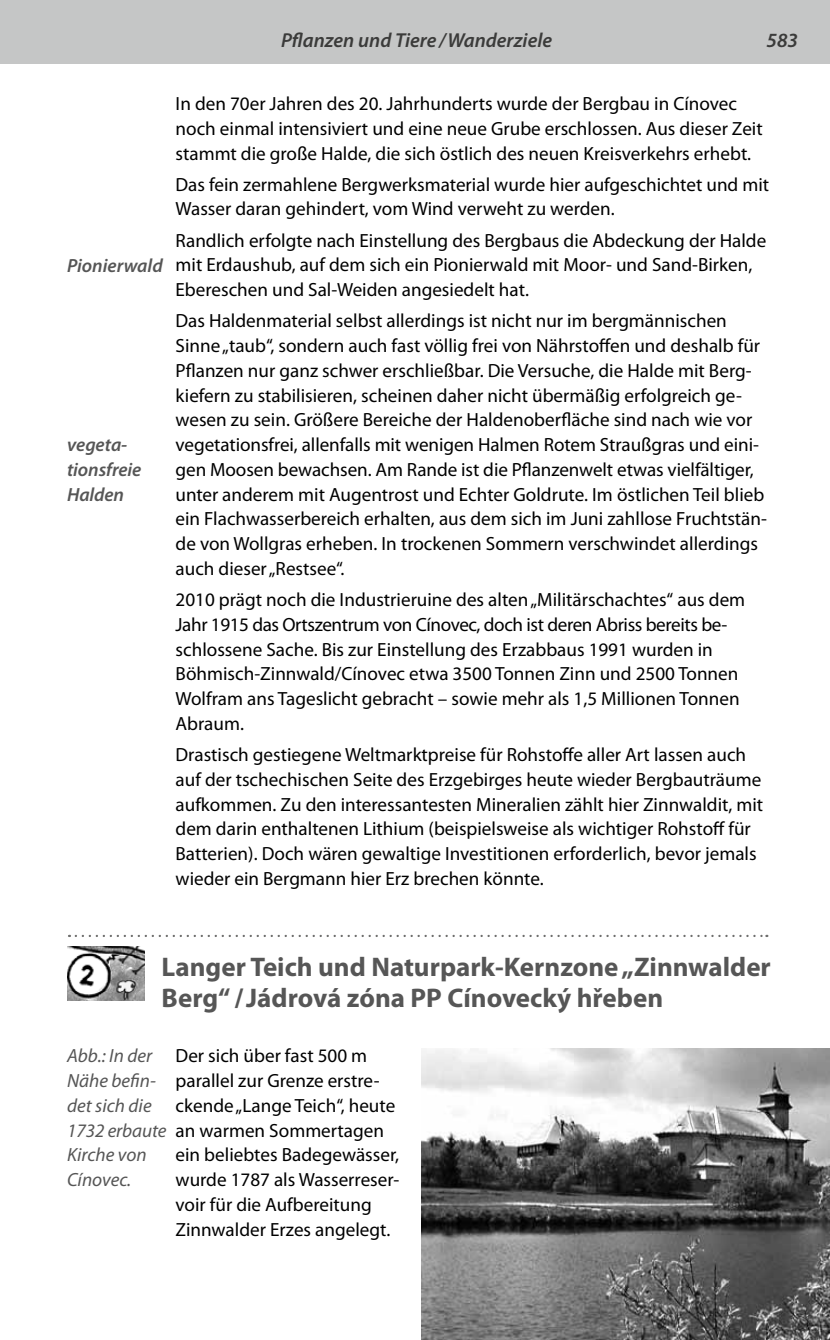
<style>
.page{position:relative;width:830px;height:1340px;background:#fff}
.page>*{position:absolute;margin:0;border:0;box-sizing:border-box;transform-origin:0 0}
.t1{font:700 27px/31.1px "Myriad Pro";color:#565656}
.t2{font:italic 600 20.25px "Myriad Pro";color:#3b3b3a}
.t3{font:19.12px/24.8px "Myriad Pro";color:#000}
.t4{font:italic 19.12px/24.8px "Myriad Pro";color:#565656}
.t5{font:italic 600 19.12px/24.8px "Myriad Pro";letter-spacing:-.005em;color:#565656}
</style>
<div class="page">
<div style="left:0;top:0;width:829px;height:64px;background:#c5c6c6"></div>
<img style="left:421px;top:1048px;width:408px;height:291px">
<svg style="left:76px;top:934px;width:691px;height:3px"></svg>
<img style="left:67px;top:946px;width:77px;height:54px">
<p class="t2" style="left:281px;top:27px;width:272px">Pflanzen und Tiere / Wanderziele</p>
<p class="t2" style="left:766px;top:27px;width:33px">583</p>
<p class="t5" style="left:67px;top:252px;width:97px">Pionierwald</p>
<p class="t5" style="left:67px;top:432px;width:76px">vegeta&shy;tionsfreie<br>Halden</p>
<p class="t3" style="left:175px;top:91px;width:588px">In den 70er Jahren des 20. Jahrhunderts wurde der Bergbau in Cínovec noch einmal intensiviert und eine neue Grube erschlossen. Aus dieser Zeit stammt die große Halde, die sich östlich des neuen Kreisverkehrs erhebt.</p>
<p class="t3" style="left:175px;top:172px;width:595px">Das fein zermahlene Bergwerksmaterial wurde hier aufgeschichtet und mit<br>Wasser daran gehindert, vom Wind verweht zu werden.</p>
<p class="t3" style="left:175px;top:227px;width:592px">Randlich erfolgte nach Einstellung des Bergbaus die Abdeckung der Halde mit Erdaushub, auf dem sich ein Pionierwald mit Moor- und Sand-Birken,<br>Ebereschen und Sal-Weiden angesiedelt hat.</p>
<p class="t3" style="left:175px;top:308px;width:592px">Das Haldenmaterial selbst allerdings ist nicht nur im bergmännischen Sinne „taub“, sondern auch fast völlig frei von Nährstoffen und deshalb für Pflanzen nur ganz schwer erschließbar. Die Versuche, die Halde mit Berg&shy;kiefern zu stabilisieren, scheinen daher nicht übermäßig erfolgreich ge&shy;wesen zu sein. Größere Bereiche der Haldenoberfläche sind nach wie vor vegetationsfrei, allenfalls mit wenigen Halmen Rotem Straußgras und eini&shy;gen Moosen bewachsen. Am Rande ist die Pflanzenwelt etwas vielfältiger, unter anderem mit Augentrost und Echter Goldrute. Im östlichen Teil blieb ein Flachwasserbereich erhalten, aus dem sich im Juni zahllose Fruchtstän&shy;de von Wollgras erheben. In trockenen Sommern verschwindet allerdings auch dieser „Restsee“.</p>
<p class="t3" style="left:175px;top:587px;width:571px">2010 prägt noch die Industrieruine des alten „Militärschachtes“ aus dem Jahr 1915 das Ortszentrum von Cínovec, doch ist deren Abriss bereits be--- schlossene Sache. Bis zur Einstellung des Erzabbaus 1991 wurden in Böhmisch-Zinnwald/Cínovec etwa 3500 Tonnen Zinn und 2500 Tonnen Wolfram ans Tageslicht gebracht – sowie mehr als 1,5 Millionen Tonnen Abraum.</p>
<p class="t3" style="left:175px;top:742px;width:589px">Drastisch gestiegene Weltmarktpreise für Rohstoffe aller Art lassen auch auf der tschechischen Seite des Erzgebirges heute wieder Bergbauträume aufkommen. Zu den interessantesten Mineralien zählt hier Zinnwaldit, mit dem darin enthaltenen Lithium (beispielsweise als wichtiger Rohstoff für Batterien). Doch wären gewaltige Investitionen erforderlich, bevor jemals wieder ein Bergmann hier Erz brechen könnte.</p>
<h1 class="t1" style="left:161px;top:950px;width:610px">Langer Teich und Naturpark-Kernzone „Zinnwalder<br>Berg“ / Jádrová zóna PP Cínovecký hřeben</h1>
<p class="t4" style="left:67px;top:1043px;width:101px">Abb.: In der<br>Nähe befin&shy;det sich die<br>1732 erbaute<br>Kirche von<br>Cínovec.</p>
<p class="t3" style="left:175px;top:1043px;width:225px">Der sich über fast 500 m parallel zur Grenze erstre&shy;ckende „Lange Teich“, heute an warmen Sommertagen ein beliebtes Badegewässer, wurde 1787 als Wasserreser&shy;voir für die Aufbereitung<br>Zinnwalder Erzes angelegt.</p>
</div>
